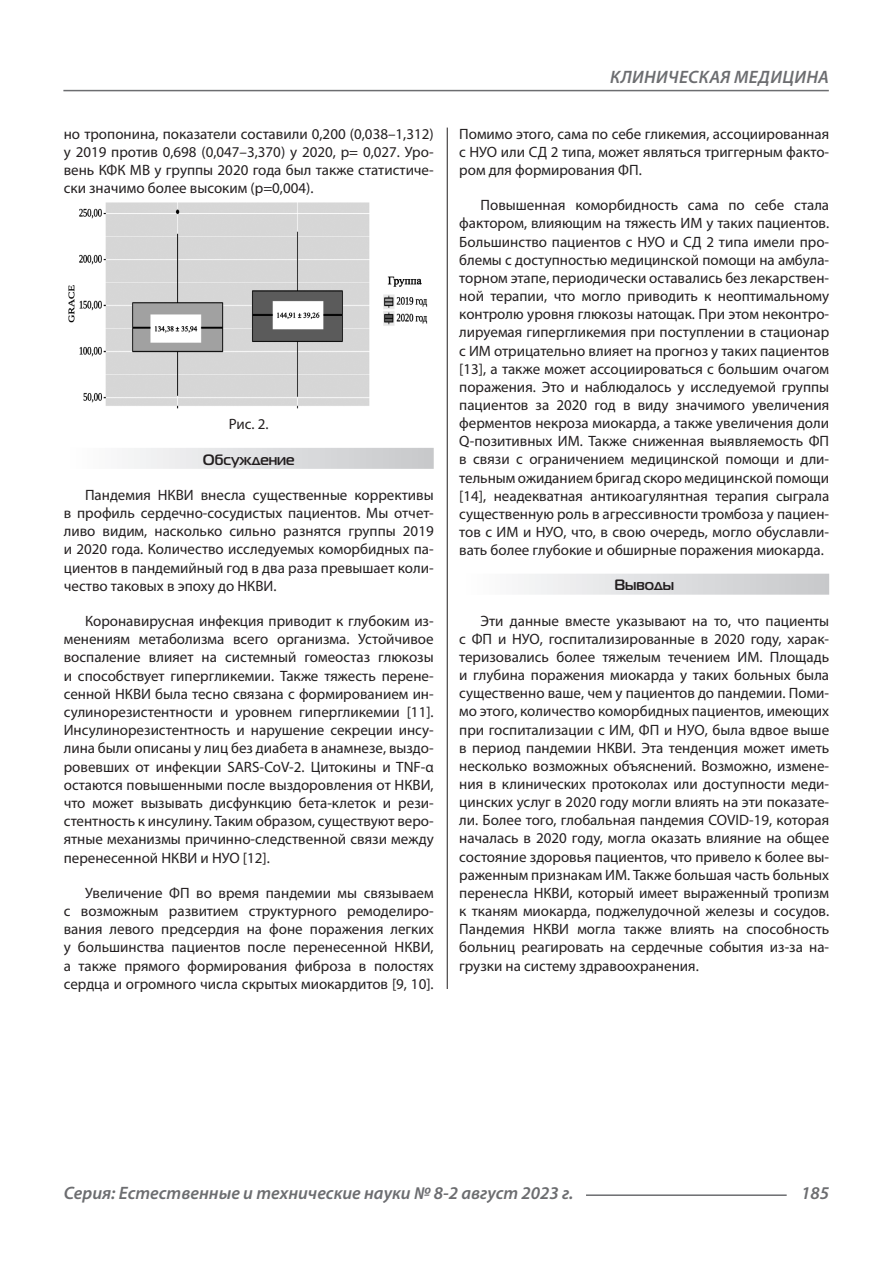
<style>
.page{position:relative;width:893px;height:1263px;background:#fff}
.page>*{position:absolute;margin:0;border:0;box-sizing:border-box;transform-origin:0 0}
.t1{font:italic 600 18px "Myriad Pro";color:#6c6d70}
.t2{font:italic 600 18px "Myriad Pro";letter-spacing:.02em;color:#6c6d70}
.Статья_текст{font:15px/18.1px "Myriad Pro";color:#231f20;text-align:justify}
.Статья_подзаголовок{font:700 15px "Magistral C";color:#231f20}
</style>
<div class="page">
<hr style="left:447px;top:128px;width:1px;height:1007px;background:#231f20">
<hr style="left:63px;top:90px;width:766px;height:1px;background:#6c6d70">
<hr style="left:586px;top:1194px;width:201px;height:2px;background:#6c6d70">
<div style="left:64px;top:448px;width:370px;height:21px;background:linear-gradient(to right,#fefeff,#c6c8ca)"></div>
<img style="left:68px;top:202px;width:360px;height:207px">
<div style="left:459px;top:574px;width:370px;height:21px;background:linear-gradient(to right,#fefeff,#c6c8ca)"></div>
<div style="left:437px;top:989px;width:16px;height:146px;background:#fff"></div>
<p class="Статья_текст" style="left:64px;top:124px;width:371px">но тропонина, показатели составили 0,200 (0,038–1,312) у 2019 против 0,698 (0,047–3,370) у 2020, p= 0,027. Уро&shy;вень КФК МВ у группы 2020 года был также статистиче&shy;ски значимо более высоким (p=0,004).</p>
<p class="Статья_текст" style="left:229px;top:415px;width:41px">Рис. 2.</p>
<p class="Статья_подзаголовок" style="left:203px;top:450px;width:93px">Обсуждение</p>
<p class="Статья_текст" style="left:64px;top:485px;width:371px;text-indent:21px">Пандемия НКВИ внесла существенные коррективы в профиль сердечно-сосудистых пациентов. Мы отчет&shy;ливо видим, насколько сильно разнятся группы 2019 и 2020 года. Количество исследуемых коморбидных па&shy;циентов в пандемийный год в два раза превышает коли&shy;чество таковых в эпоху до НКВИ.</p>
<p class="Статья_текст" style="left:64px;top:612px;width:371px;text-indent:21px">Коронавирусная инфекция приводит к глубоким из&shy;менениям метаболизма всего организма. Устойчивое воспаление влияет на системный гомеостаз глюкозы и способствует гипергликемии. Также тяжесть перене&shy;сенной НКВИ была тесно связана с формированием ин&shy;сулинорезистентности и уровнем гипергликемии [11].<br>Инсулинорезистентность и нарушение секреции инсу&shy;лина были описаны у лиц без диабета в анамнезе, выздо&shy;ровевших от инфекции SARS-CoV-2. Цитокины и TNF-α остаются повышенными после выздоровления от НКВИ, что может вызывать дисфункцию бета-клеток и рези&shy;стентность к инсулину. Таким образом, существуют веро&shy;ятные механизмы причинно-следственной связи между перенесенной НКВИ и НУО [12].</p>
<p class="Статья_текст" style="left:64px;top:883px;width:371px;text-indent:21px">Увеличение ФП во время пандемии мы связываем с возможным развитием структурного ремоделиро&shy;вания левого предсердия на фоне поражения легких у большинства пациентов после перенесенной НКВИ, а также прямого формирования фиброза в полостях сердца и огромного числа скрытых миокардитов [9, 10].</p>
<p class="t2" style="left:610px;top:66px;width:220px">КЛИНИЧЕСКАЯ МЕДИЦИНА</p>
<p class="Статья_текст" style="left:459px;top:124px;width:371px">Помимо этого, сама по себе гликемия, ассоциированная с НУО или СД 2 типа, может являться триггерным факто&shy;ром для формирования ФП.</p>
<p class="Статья_текст" style="left:459px;top:196px;width:371px;text-indent:21px">Повышенная коморбидность сама по себе стала фактором, влияющим на тяжесть ИМ у таких пациентов.<br>Большинство пациентов с НУО и СД 2 типа имели про&shy;блемы с доступностью медицинской помощи на амбула&shy;торном этапе, периодически оставались без лекарствен&shy;ной терапии, что могло приводить к неоптимальному контролю уровня глюкозы натощак. При этом неконтро&shy;лируемая гипергликемия при поступлении в стационар с ИМ отрицательно влияет на прогноз у таких пациентов [13], а также может ассоциироваться с большим очагом поражения. Это и наблюдалось у исследуемой группы пациентов за 2020 год в виду значимого увеличения ферментов некроза миокарда, а также увеличения доли Q-позитивных ИМ. Также сниженная выявляемость ФП в связи с ограничением медицинской помощи и дли&shy;тельным ожиданием бригад скоро медицинской помощи [14], неадекватная антикоагулянтная терапия сыграла существенную роль в агрессивности тромбоза у пациен&shy;тов с ИМ и НУО, что, в свою очередь, могло обуславли&shy;вать более глубокие и обширные поражения миокарда.</p>
<p class="Статья_подзаголовок" style="left:614px;top:576px;width:61px">Выводы</p>
<p class="Статья_текст" style="left:459px;top:611px;width:371px;text-indent:21px">Эти данные вместе указывают на то, что пациенты с ФП и НУО, госпитализированные в 2020 году, харак&shy;теризовались более тяжелым течением ИМ. Площадь и глубина поражения миокарда у таких больных была существенно ваше, чем у пациентов до пандемии. Поми&shy;мо этого, количество коморбидных пациентов, имеющих при госпитализации с ИМ, ФП и НУО, была вдвое выше в период пандемии НКВИ. Эта тенденция может иметь несколько возможных объяснений. Возможно, измене&shy;ния в клинических протоколах или доступности меди&shy;цинских услуг в 2020 году могли влиять на эти показате&shy;ли. Более того, глобальная пандемия COVID-19, которая началась в 2020 году, могла оказать влияние на общее состояние здоровья пациентов, что привело к более вы&shy;раженным признакам ИМ. Также большая часть больных перенесла НКВИ, который имеет выраженный тропизм к тканям миокарда, поджелудочной железы и сосудов.<br>Пандемия НКВИ могла также влиять на способность больниц реагировать на сердечные события из-за на&shy;грузки на систему здравоохранения.</p>
<p class="t1" style="left:64px;top:1182px;width:511px">Серия: Естественные и технические науки № 8-2 август 2023 г.</p>
<p class="t1" style="left:801px;top:1182px;width:30px">185</p>
</div>
